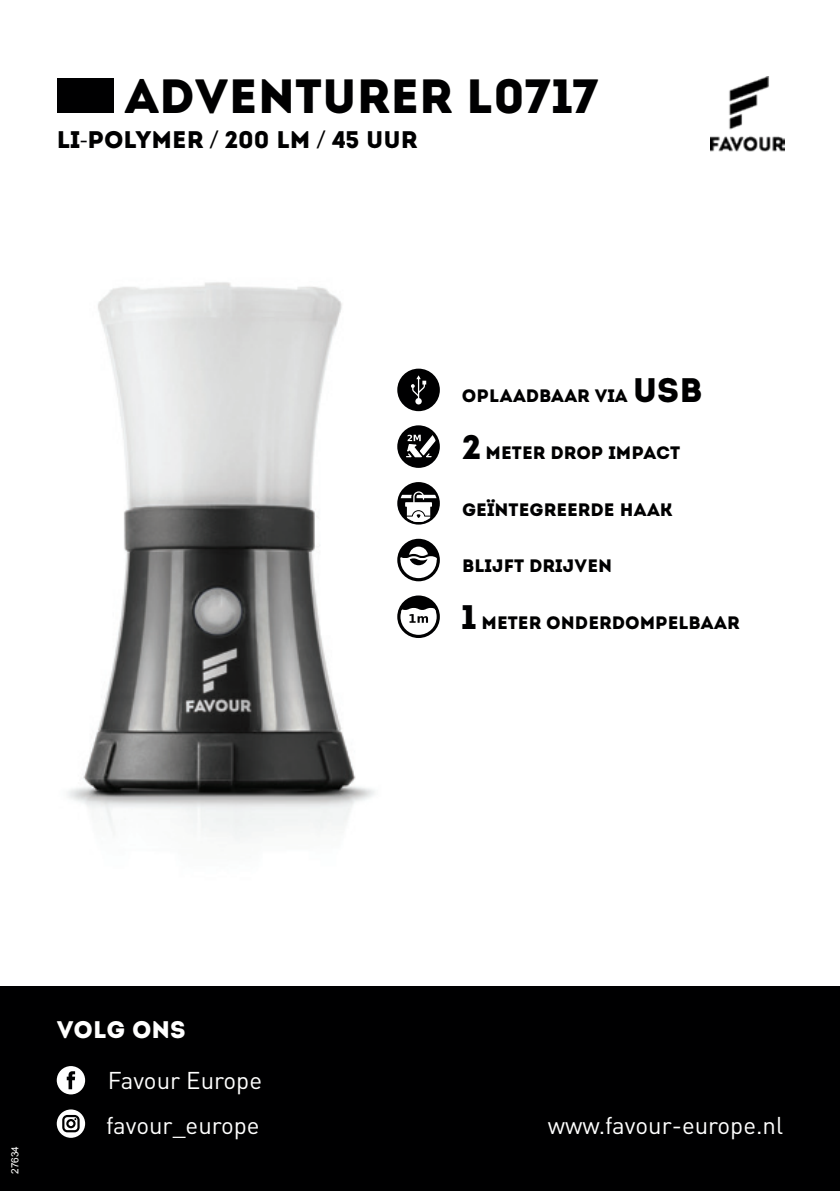
<style>
.page{position:relative;width:840px;height:1191px;background:#fff}
.page>*{position:absolute;margin:0;border:0;box-sizing:border-box;transform-origin:0 0}
.t1{font:48px "Intro";color:#000001}
.t2{font:24px/44.8px "DIN";color:#fff}
.t3{font:24px "Intro";color:#000001}
.t4{font:24px "Intro";color:#fff}
.t5{font:18px "Intro";color:#000001}
.t6{font:10px "Arial";color:#fff}
.s1{font-family:"Myriad Pro"}
.s2{font-family:"Helvetica Neue LT Std"}
.s3{font-size:34px}
</style>
<div class="page">
<img style="left:68px;top:282px;width:339px;height:560px">
<div style="left:57px;top:79px;width:56px;height:34px;background:#000001"></div>
<img style="left:710px;top:77px;width:74px;height:74px">
<div style="left:0;top:986px;width:839px;height:205px;background:#000001"></div>
<svg style="left:57px;top:1066px;width:28px;height:28px"></svg>
<div style="left:57px;top:1109px;width:28px;height:28px;background:#fff;border-radius:50%"></div>
<svg style="left:62px;top:1115px;width:18px;height:17px"></svg>
<div style="left:397px;top:425px;width:42px;height:43px;background:#000001;border-radius:50%"></div>
<svg style="left:405px;top:429px;width:31px;height:29px"></svg>
<div style="left:397px;top:595px;width:42px;height:43px;background:#000001;border-radius:50%"></div>
<svg style="left:400px;top:608px;width:36px;height:27px"></svg>
<div style="left:397px;top:539px;width:42px;height:42px;background:#000001;border-radius:50%"></div>
<svg style="left:400px;top:565px;width:36px;height:13px"></svg>
<svg style="left:400px;top:546px;width:36px;height:19px"></svg>
<div style="left:397px;top:482px;width:42px;height:42px;background:#000001;border-radius:50%"></div>
<svg style="left:400px;top:491px;width:37px;height:32px"></svg>
<hr style="left:406px;top:503px;width:25px;height:3px;background:#fff">
<div style="left:397px;top:369px;width:42px;height:42px;background:#000001;border-radius:50%"></div>
<svg style="left:411px;top:375px;width:15px;height:29px"></svg>
<h1 class="t1" style="left:125px;top:68px;width:475px">ADVENTURER L0717</h1>
<h2 class="t3" style="left:57px;top:125px;width:362px">LI<span class="s1">-</span>POLYMER <span class="s2">/</span> 200 LM <span class="s2">/</span> 45 UUR</h2>
<p class="t5" style="left:461px;top:385px;width:242px">OPLAADBAAR VIA <span class="s3">USB</span></p>
<p class="t5" style="left:461px;top:442px;width:220px"><span class="s3">2</span> METER DROP IMPACT</p>
<p class="t5" style="left:461px;top:498px;width:212px">GEÏNTEGREERDE HAAK</p>
<p class="t5" style="left:461px;top:555px;width:152px">BLIJFT DRIJVEN</p>
<p class="t5" style="left:461px;top:612px;width:279px"><span class="s3">1</span> METER ONDERDOMPELBAAR</p>
<p class="t6" style="left:9px;top:1174px;width:29px;rotate:-90deg">27634</p>
<h2 class="t4" style="left:57px;top:1015px;width:130px">VOLG ONS</h2>
<h2 class="t2" style="left:106px;top:1057px;width:157px">Favour Europe favour_europe</h2>
<h2 class="t2" style="left:547px;top:1102px;width:237px">www.favour-europe.nl</h2>
</div>
